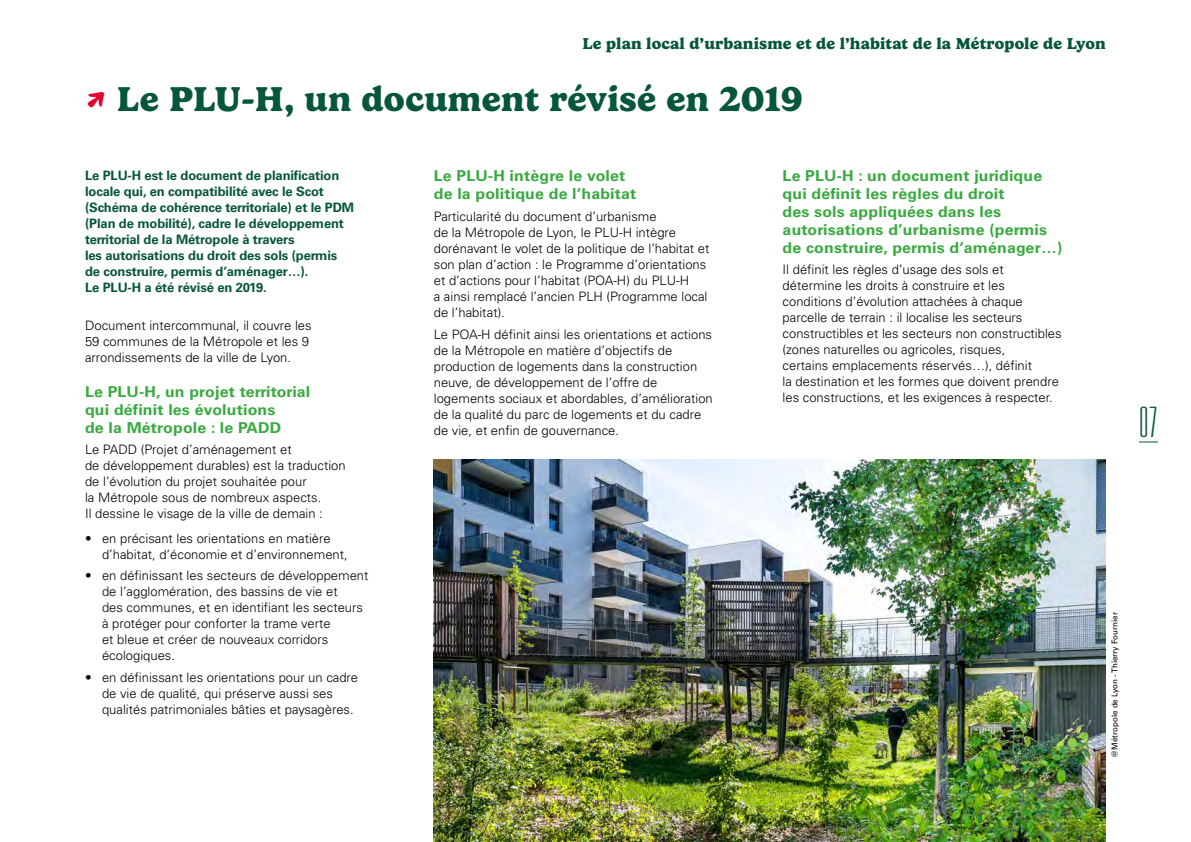
<style>
.page{position:relative;width:1191px;height:842px;background:#fff}
.page>*{position:absolute;margin:0;border:0;box-sizing:border-box;transform-origin:0 0}
.t1{font:100 ultra-condensed 42px "Univers";color:#06563b}
.t2{font:700 35px "Gelica";letter-spacing:.01em;color:#06563b;scale:1.06 1}
.t3{font:700 16px "Gelica";letter-spacing:.005em;color:#06563b;scale:1.06 1}
.t4{font:700 15px/18px "Univers";letter-spacing:.01em;color:#39aa3f;scale:1.06 1}
.t5{font:300 13px/16px "Univers";color:#000}
.t6{font:700 13px/16px "Univers";letter-spacing:-.01em;color:#06563b}
.t7{font:8px "Univers";color:#000}
.s1{color:#e4032e}
</style>
<div class="page">
<svg style="left:1139px;top:441px;width:18px;height:1px"></svg>
<img style="left:434px;top:459px;width:672px;height:383px">
<p class="t3" style="left:582px;top:34px;width:495px">Le plan local d’urbanisme et de l’habitat de la Métropole de Lyon</p>
<h2 class="t2" style="left:85px;top:79px;width:678px"><span class="s1">↗</span> Le PLU-H, un document révisé en 2019</h2>
<p class="t6" style="left:85px;top:167px;width:271px">Le PLU-H est le document de planification locale qui, en compatibilité avec le Scot (Schéma de cohérence territoriale) et le PDM (Plan de mobilité), cadre le développement territorial de la Métropole à travers<br>les autorisations du droit des sols (permis de construire, permis d’aménager…).<br>Le PLU-H a été révisé en 2019.</p>
<p class="t5" style="left:85px;top:317px;width:228px">Document intercommunal, il couvre les<br>59 communes de la Métropole et les 9 arrondissements de la ville de Lyon.</p>
<p class="t4" style="left:85px;top:382px;width:214px">Le PLU-H, un projet territorial qui définit les évolutions<br>de la Métropole : le PADD</p>
<p class="t5" style="left:85px;top:442px;width:262px">Le PADD (Projet d’aménagement et<br>de développement durables) est la traduction de l’évolution du projet souhaitée pour<br>la Métropole sous de nombreux aspects.<br>Il dessine le visage de la ville de demain :</p>
<p class="t5" style="left:102px;top:530px;width:247px;text-indent:-17px">• en précisant les orientations en matière d’habitat, d‘économie et d’environnement,</p>
<p class="t5" style="left:102px;top:568px;width:268px;text-indent:-17px">• en définissant les secteurs de développement de l’agglomération, des bassins de vie et<br>des communes, et en identifiant les secteurs à protéger pour conforter la trame verte<br>et bleue et créer de nouveaux corridors écologiques.</p>
<p class="t5" style="left:102px;top:669px;width:258px;text-indent:-17px">• en définissant les orientations pour un cadre de vie de qualité, qui préserve aussi ses qualités patrimoniales bâties et paysagères.</p>
<p class="t4" style="left:434px;top:167px;width:193px">Le PLU-H intègre le volet de la politique de l’habitat</p>
<p class="t5" style="left:434px;top:208px;width:277px">Particularité du document d’urbanisme<br>de la Métropole de Lyon, le PLU-H intègre dorénavant le volet de la politique de l’habitat et son plan d’action : le Programme d’orientations et d’actions pour l’habitat (POA-H) du PLU-H<br>a ainsi remplacé l’ancien PLH (Programme local de l’habitat).</p>
<p class="t5" style="left:434px;top:326px;width:280px">Le POA-H définit ainsi les orientations et actions de la Métropole en matière d’objectifs de production de logements dans la construction neuve, de développement de l’offre de logements sociaux et abordables, d’amélioration de la qualité du parc de logements et du cadre de vie, et enfin de gouvernance.</p>
<p class="t4" style="left:782px;top:167px;width:265px">Le PLU-H : un document juridique qui définit les règles du droit<br>des sols appliquées dans les autorisations d’urbanisme (permis de construire, permis d’aménager…)</p>
<p class="t5" style="left:782px;top:262px;width:280px">Il définit les règles d’usage des sols et détermine les droits à construire et les conditions d’évolution attachées à chaque parcelle de terrain : il localise les secteurs constructibles et les secteurs non constructibles (zones naturelles ou agricoles, risques,<br>certains emplacements réservés…), définit<br>la destination et les formes que doivent prendre les constructions, et les exigences à respecter.</p>
<p class="t7" style="left:1110px;top:758px;width:147px;rotate:-90deg">@Métropole de Lyon - Thierry Fournier</p>
<h1 class="t1" style="left:1139px;top:401px;width:20px">07</h1>
</div>
